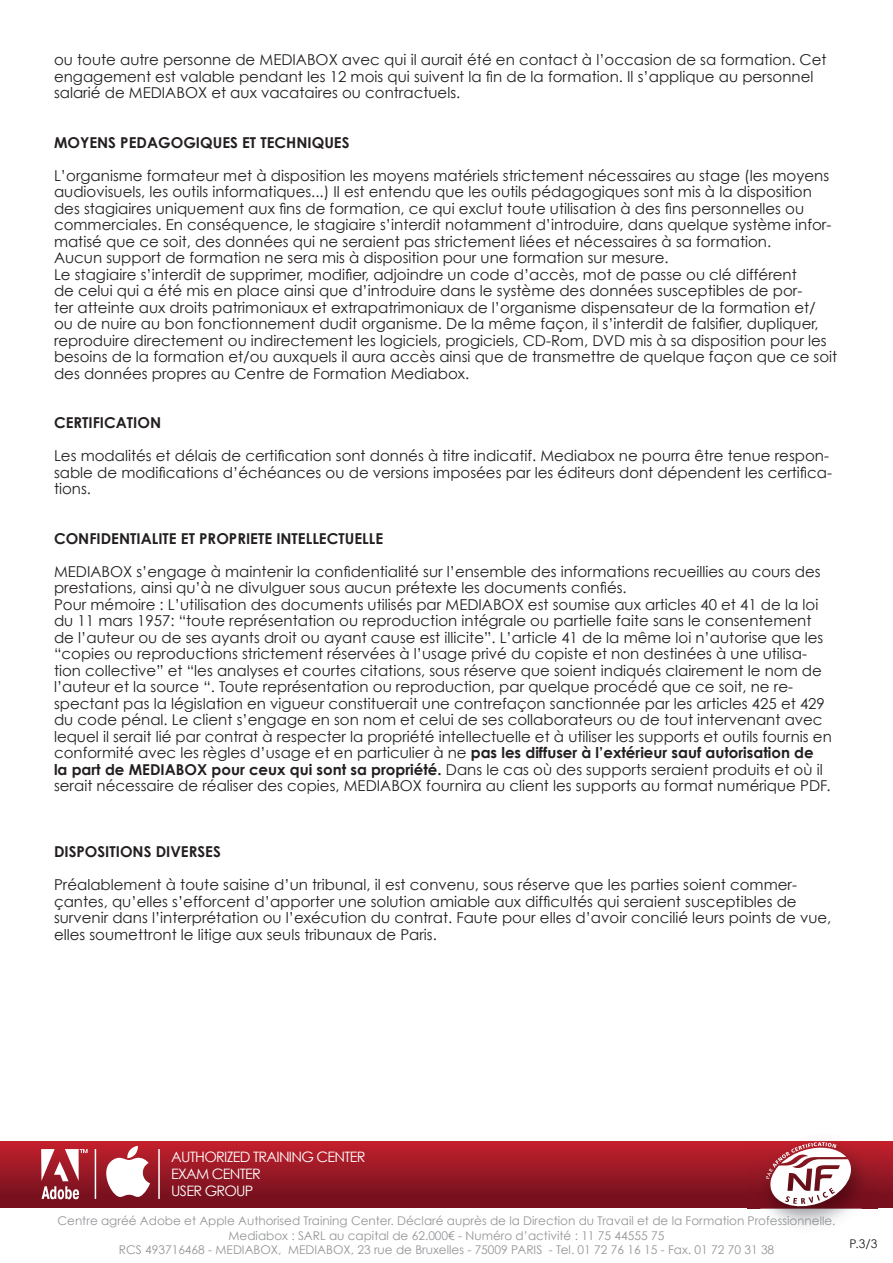
<style>
.page{position:relative;width:893px;height:1263px;background:#fff}
.page>*{position:absolute;margin:0;border:0;box-sizing:border-box;transform-origin:0 0}
.t1{font:15px/16.5px "Century Gothic";color:#231f20}
.t2{font:700 15px "Century Gothic";color:#231f20}
.t3{font:14.4px/17.2px "Century Gothic";letter-spacing:-.05em;color:#fff}
.t4{font:12px/14.4px "Century Gothic";color:#939598;text-align:center}
.t5{font:12px "Century Gothic";color:#231f20}
.s1{font-weight:700}
.s2{color:#929497}
.s3{color:#8d8e91}
.s4{color:#848487}
.s5{color:#838387}
.s6{color:#858689}
</style>
<div class="page">
<svg style="left:0;top:1141px;width:893px;height:67px;background:#971724"></svg>
<hr style="left:95px;top:1149px;width:1px;height:50px;background:#fff">
<svg style="left:41px;top:1149px;width:47px;height:53px"></svg>
<svg style="left:105px;top:1146px;width:45px;height:51px"></svg>
<hr style="left:158px;top:1149px;width:2px;height:50px;background:#fff">
<img style="left:747px;top:1141px;width:131px;height:78px">
<img style="left:747px;top:1216px;width:88px;height:10px">
<svg style="left:766px;top:1142px;width:88px;height:68px"></svg>
<p class="t1" style="left:54px;top:51px;width:774px">ou toute autre personne de MEDIABOX avec qui il aurait été en contact à l’occasion de sa formation. Cet engagement est valable pendant les 12 mois qui suivent la fin de la formation. Il s’applique au personnel salarié de MEDIABOX et aux vacataires ou contractuels.</p>
<p class="t2" style="left:54px;top:133px;width:297px">MOYENS PEDAGOGIQUES ET TECHNIQUES</p>
<p class="t1" style="left:54px;top:167px;width:785px">L’organisme formateur met à disposition les moyens matériels strictement nécessaires au stage (les moyens audiovisuels, les outils informatiques...) Il est entendu que les outils pédagogiques sont mis à la disposition des stagiaires uniquement aux fins de formation, ce qui exclut toute utilisation à des fins personnelles ou commerciales. En conséquence, le stagiaire s’interdit notamment d’introduire, dans quelque système infor&shy;matisé que ce soit, des données qui ne seraient pas strictement liées et nécessaires à sa formation.<br>Aucun support de formation ne sera mis à disposition pour une formation sur mesure.<br>Le stagiaire s’interdit de supprimer, modifier, adjoindre un code d’accès, mot de passe ou clé différent<br>de celui qui a été mis en place ainsi que d’introduire dans le système des données susceptibles de por-<br>ter atteinte aux droits patrimoniaux et extrapatrimoniaux de l’organisme dispensateur de la formation et/ ou de nuire au bon fonctionnement dudit organisme. De la même façon, il s’interdit de falsifier, dupliquer, reproduire directement ou indirectement les logiciels, progiciels, CD-Rom, DVD mis à sa disposition pour les besoins de la formation et/ou auxquels il aura accès ainsi que de transmettre de quelque façon que ce soit des données propres au Centre de Formation Mediabox.</p>
<p class="t2" style="left:54px;top:413px;width:109px">CERTIFICATION</p>
<p class="t1" style="left:54px;top:447px;width:779px">Les modalités et délais de certification sont donnés à titre indicatif. Mediabox ne pourra être tenue respon&shy;sable de modifications d’échéances ou de versions imposées par les éditeurs dont dépendent les certifica&shy;tions.</p>
<p class="t2" style="left:54px;top:529px;width:331px">CONFIDENTIALITE ET PROPRIETE INTELLECTUELLE</p>
<p class="t1" style="left:54px;top:563px;width:779px">MEDIABOX s’engage à maintenir la confidentialité sur l’ensemble des informations recueillies au cours des prestations, ainsi qu’à ne divulguer sous aucun prétexte les documents confiés.<br>Pour mémoire : L’utilisation des documents utilisés par MEDIABOX est soumise aux articles 40 et 41 de la loi du 11 mars 1957: “toute représentation ou reproduction intégrale ou partielle faite sans le consentement de l’auteur ou de ses ayants droit ou ayant cause est illicite”. L’article 41 de la même loi n’autorise que les “copies ou reproductions strictement réservées à l’usage privé du copiste et non destinées à une utilisa&shy;tion collective” et “les analyses et courtes citations, sous réserve que soient indiqués clairement le nom de l’auteur et la source “. Toute représentation ou reproduction, par quelque procédé que ce soit, ne re&shy;spectant pas la législation en vigueur constituerait une contrefaçon sanctionnée par les articles 425 et 429 du code pénal. Le client s’engage en son nom et celui de ses collaborateurs ou de tout intervenant avec lequel il serait lié par contrat à respecter la propriété intellectuelle et à utiliser les supports et outils fournis en conformité avec les règles d’usage et en particulier à ne <span class="s1">pas les diffuser à l’extérieur sauf autorisation de<br>la part de MEDIABOX pour ceux qui sont sa propriété.</span> Dans le cas où des supports seraient produits et où il serait nécessaire de réaliser des copies, MEDIABOX fournira au client les supports au format numérique PDF.</p>
<p class="t2" style="left:54px;top:842px;width:168px">DISPOSITIONS DIVERSES</p>
<p class="t1" style="left:54px;top:876px;width:779px">Préalablement à toute saisine d’un tribunal, il est convenu, sous réserve que les parties soient commer&shy;çantes, qu’elles s’efforcent d’apporter une solution amiable aux difficultés qui seraient susceptibles de survenir dans l’interprétation ou l’exécution du contrat. Faute pour elles d’avoir concilié leurs points de vue, elles soumettront le litige aux seuls tribunaux de Paris.</p>
<p class="t3" style="left:171px;top:1147px;width:196px">AUTHORIZED TRAINING CENTER<br>EXAM CENTER<br>USER GROUP</p>
<p class="t4" style="left:57px;top:1213px;width:780px">Centre agréé Adobe et Apple Authorised Training Center. Déclaré auprès de la Direction du Travail et de la Formation Pro<span class="s2">fes</span><span class="s3">sio</span><span class="s4">nne</span><span class="s5">ll</span><span class="s6">e</span><span class="s2">.<br></span>Mediabox : SARL au capital de 62.000€ - Numéro d’activité : 11 75 44555 75<br>RCS 493716468 - MEDIABOX, MEDIABOX, 23 rue de Bruxelles - 75009 PARIS - Tel. 01 72 76 16 15 - Fax. 01 72 70 31 38</p>
<p class="t5" style="left:849px;top:1236px;width:29px">P.3/3</p>
</div>
